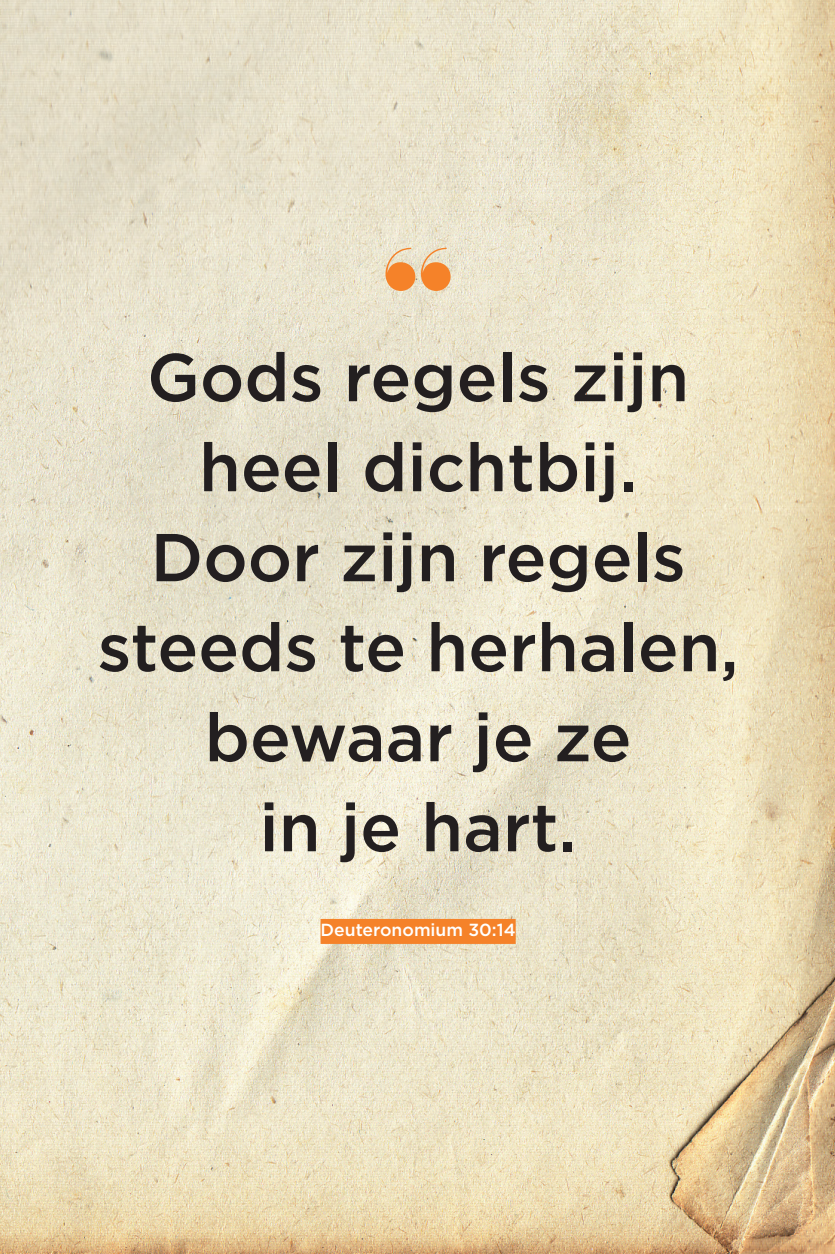
<style>
.page{position:relative;width:835px;height:1254px;background:#fff}
.page>*{position:absolute;margin:0;border:0;box-sizing:border-box;transform-origin:0 0}
.t1{font:132.5px "Carousel";color:#f58229}
.t2{font:500 67.5px/90px "Gotham";color:#231f20;text-align:center}
.t3{font:500 17.5px "Gotham";color:#fff}
</style>
<div class="page">
<img style="left:0;top:0;width:834px;height:1254px">
<div style="left:320px;top:919px;width:195px;height:25px;background:#f58229"></div>
<h1 class="t1" style="left:381px;top:216px;width:75px">“</h1>
<p class="t2" style="left:97px;top:331px;width:642px">Gods regels zijn heel dichtbij.<br>Door zijn regels steeds te herhalen, bewaar je ze<br>in je hart.</p>
<p class="t3" style="left:320px;top:918px;width:196px">Deuteronomium 30:14</p>
</div>
